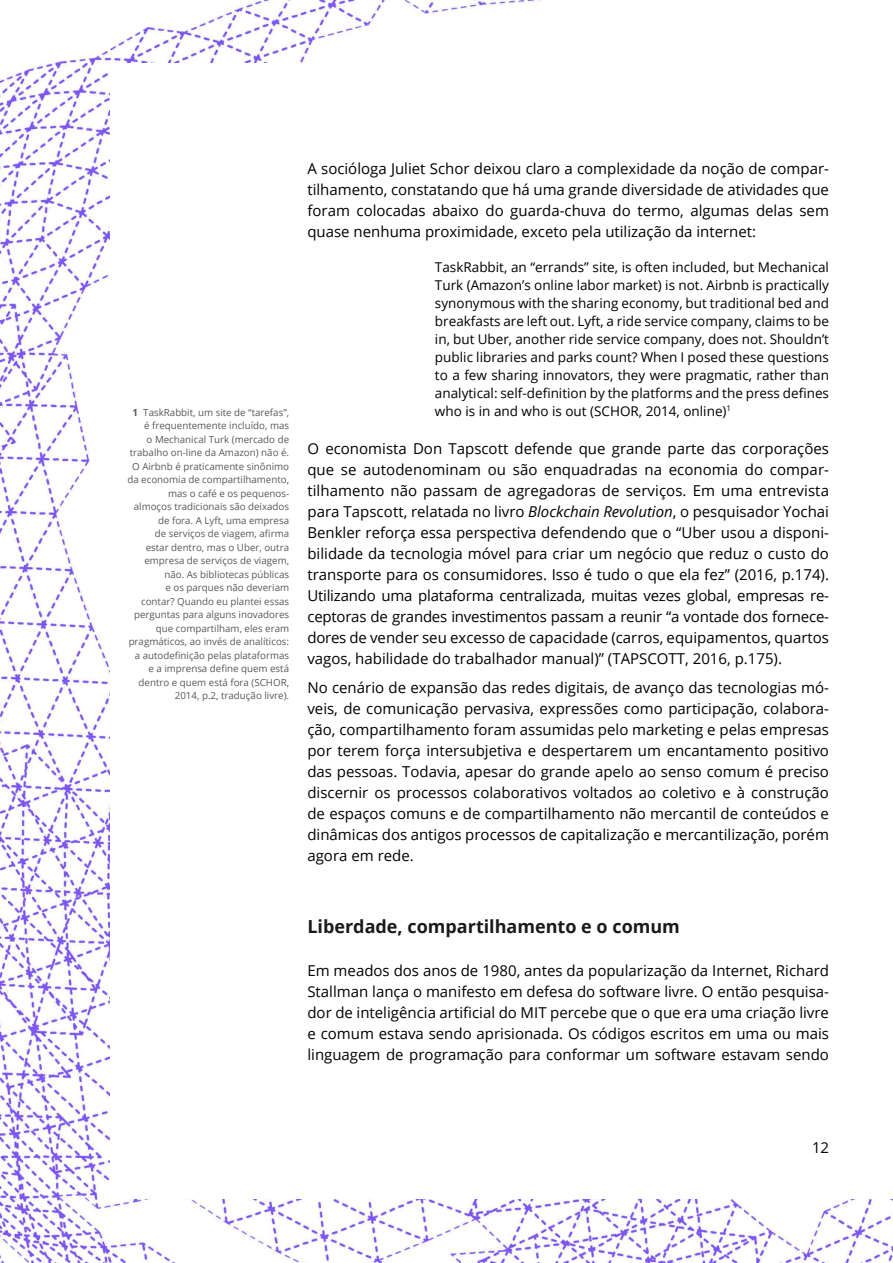
<style>
.page{position:relative;width:893px;height:1263px;background:#fff}
.page>*{position:absolute;margin:0;border:0;box-sizing:border-box;transform-origin:0 0}
.t1{font:700 18px "Open Sans";color:#1a1a1a}
.t2{font:15px/21px "Open Sans";color:#000;text-align:justify}
.t3{font:13.5px/18px "Open Sans";color:#000;text-align:justify}
.t4{font:9.75px/13.5px "Open Sans";color:#58595b;text-align:right}
.s1{font-weight:700}
.s2{font-style:italic}
</style>
<div class="page">
<img style="left:0;top:0;width:893px;height:1263px">
<div style="left:111px;top:64px;width:782px;height:1135px;background:#fff"></div>
<p class="t4" style="left:128px;top:405px;width:163px"><span class="s1">1</span> TaskRabbit, um site de “tarefas”, é frequentemente incluído, mas<br>o Mechanical Turk (mercado de trabalho on-line da Amazon) não é.<br>O Airbnb é praticamente sinônimo da economia de compartilhamento, mas o café e os pequenos-<br>almoços tradicionais são deixados de fora. A Lyft, uma empresa<br>de serviços de viagem, afirma<br>estar dentro, mas o Uber, outra empresa de serviços de viagem, não. As bibliotecas públicas<br>e os parques não deveriam<br>contar? Quando eu plantei essas perguntas para alguns inovadores que compartilham, eles eram pragmáticos, ao invés de analíticos: a autodefinição pelas plataformas e a imprensa define quem está dentro e quem está fora (SCHOR,<br>2014, p.2, tradução livre).</p>
<p class="t2" style="left:307px;top:157px;width:523px">A socióloga Juliet Schor deixou claro a complexidade da noção de compar&shy;tilhamento, constatando que há uma grande diversidade de atividades que foram colocadas abaixo do guarda-chuva do termo, algumas delas sem quase nenhuma proximidade, exceto pela utilização da internet:</p>
<p class="t3" style="left:435px;top:257px;width:396px">TaskRabbit, an “errands” site, is often included, but Mechanical Turk (Amazon’s online labor market) is not. Airbnb is practically synonymous with the sharing economy, but traditional bed and breakfasts are left out. Lyft, a ride service company, claims to be in, but Uber, another ride service company, does not. Shouldn’t public libraries and parks count? When I posed these questions to a few sharing innovators, they were pragmatic, rather than analytical: self-definition by the platforms and the press defines who is in and who is out (SCHOR, 2014, online)<sup>1</sup></p>
<p class="t2" style="left:307px;top:437px;width:523px">O economista Don Tapscott defende que grande parte das corporações que se autodenominam ou são enquadradas na economia do compar&shy;tilhamento não passam de agregadoras de serviços. Em uma entrevista para Tapscott, relatada no livro <span class="s2">Blockchain Revolution</span>, o pesquisador Yochai Benkler reforça essa perspectiva defendendo que o “Uber usou a disponi&shy;bilidade da tecnologia móvel para criar um negócio que reduz o custo do transporte para os consumidores. Isso é tudo o que ela fez” (2016, p.174).<br>Utilizando uma plataforma centralizada, muitas vezes global, empresas re&shy;ceptoras de grandes investimentos passam a reunir “a vontade dos fornece&shy;dores de vender seu excesso de capacidade (carros, equipamentos, quartos vagos, habilidade do trabalhador manual)” (TAPSCOTT, 2016, p.175).</p>
<p class="t2" style="left:307px;top:677px;width:523px">No cenário de expansão das redes digitais, de avanço das tecnologias mó&shy;veis, de comunicação pervasiva, expressões como participação, colabora&shy;ção, compartilhamento foram assumidas pelo marketing e pelas empresas por terem força intersubjetiva e despertarem um encantamento positivo das pessoas. Todavia, apesar do grande apelo ao senso comum é preciso discernir os processos colaborativos voltados ao coletivo e à construção de espaços comuns e de compartilhamento não mercantil de conteúdos e dinâmicas dos antigos processos de capitalização e mercantilização, porém agora em rede.</p>
<p class="t1" style="left:307px;top:914px;width:374px">Liberdade, compartilhamento e o comum</p>
<p class="t2" style="left:307px;top:959px;width:523px">Em meados dos anos de 1980, antes da popularização da Internet, Richard Stallman lança o manifesto em defesa do software livre. O então pesquisa&shy;dor de inteligência artificial do MIT percebe que o que era uma criação livre e comum estava sendo aprisionada. Os códigos escritos em uma ou mais linguagem de programação para conformar um software estavam sendo</p>
<p class="t2" style="left:812px;top:1137px;width:19px">12</p>
</div>
